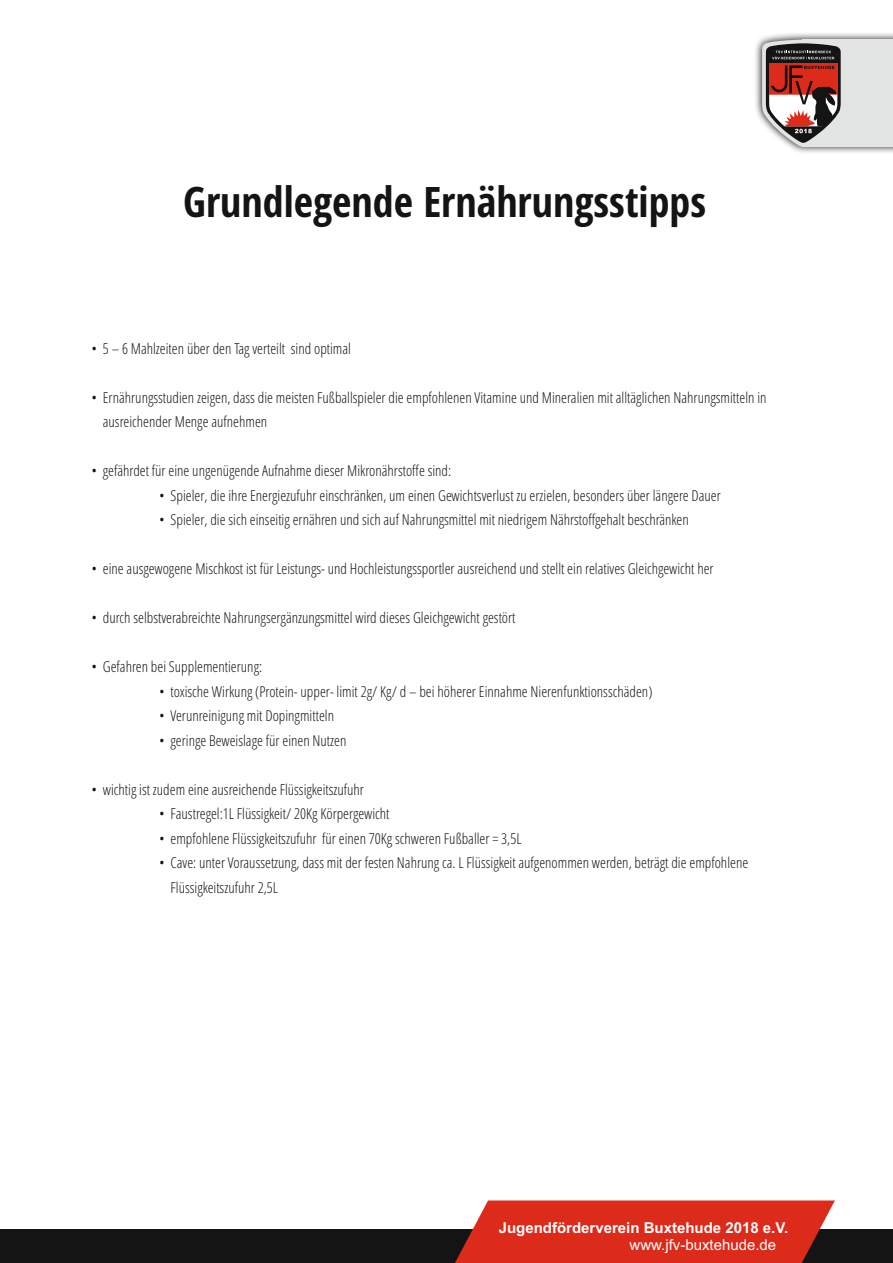
<style>
.page{position:relative;width:893px;height:1263px;background:#fff}
.page>*{position:absolute;margin:0;border:0;box-sizing:border-box;transform-origin:0 0}
.t1{font:700 42px "Open Sans Condensed";color:#131413}
.t2{font:300 15px/24.5px "Open Sans Condensed";color:#131413}
.t3{font:700 15px "Arial";color:#fff}
.t4{font:15px "Arial";color:#fff}
</style>
<div class="page">
<img style="left:755px;top:33px;width:138px;height:120px">
<div style="left:802px;top:40px;width:91px;height:107px;background:#e3e4e4"></div>
<svg style="left:762px;top:40px;width:79px;height:107px"></svg>
<div style="left:0;top:1229px;width:893px;height:34px;background:#131413"></div>
<svg style="left:455px;top:1200px;width:380px;height:63px;background:#d43325"></svg>
<h1 class="t1" style="left:183px;top:185px;width:524px">Grundlegende Ernährungsstipps</h1>
<p class="t2" style="left:92px;top:337px;width:261px">• 5 – 6 Mahlzeiten über den Tag verteilt sind optimal</p>
<p class="t2" style="left:103px;top:386px;width:665px;text-indent:-11px">• Ernährungsstudien zeigen, dass die meisten Fußballspieler die empfohlenen Vitamine und Mineralien mit alltäglichen Nahrungsmitteln in ausreichender Menge aufnehmen</p>
<p class="t2" style="left:92px;top:460px;width:361px">• gefährdet für eine ungenügende Aufnahme dieser Mikronährstoffe sind:</p>
<p class="t2" style="left:159px;top:484px;width:563px">• Spieler, die ihre Energiezufuhr einschränken, um einen Gewichtsverlust zu erzielen, besonders über längere Dauer</p>
<p class="t2" style="left:159px;top:509px;width:531px">• Spieler, die sich einseitig ernähren und sich auf Nahrungsmittel mit niedrigem Nährstoffgehalt beschränken</p>
<p class="t2" style="left:92px;top:558px;width:624px">• eine ausgewogene Mischkost ist für Leistungs- und Hochleistungssportler ausreichend und stellt ein relatives Gleichgewicht her</p>
<p class="t2" style="left:92px;top:607px;width:425px">• durch selbstverabreichte Nahrungsergänzungsmittel wird dieses Gleichgewicht gestört</p>
<p class="t2" style="left:92px;top:656px;width:172px">• Gefahren bei Supplementierung:</p>
<p class="t2" style="left:159px;top:681px;width:495px">• toxische Wirkung (Protein- upper- limit 2g/ Kg/ d – bei höherer Einnahme Nierenfunktionsschäden)</p>
<p class="t2" style="left:159px;top:705px;width:176px">• Verunreinigung mit Dopingmitteln</p>
<p class="t2" style="left:159px;top:730px;width:189px">• geringe Beweislage für einen Nutzen</p>
<p class="t2" style="left:92px;top:779px;width:274px">• wichtig ist zudem eine ausreichende Flüssigkeitszufuhr</p>
<p class="t2" style="left:159px;top:803px;width:232px">• Faustregel: 1L Flüssigkeit/ 20Kg Körpergewicht</p>
<p class="t2" style="left:159px;top:828px;width:364px">• empfohlene Flüssigkeitszufuhr für einen 70Kg schweren Fußballer = 3,5L</p>
<p class="t2" style="left:171px;top:852px;width:579px;text-indent:-11px">• Cave: unter Voraussetzung, dass mit der festen Nahrung ca. L Flüssigkeit aufgenommen werden, beträgt die empfohlene<br>Flüssigkeitszufuhr 2,5L</p>
<p class="t3" style="left:499px;top:1222px;width:291px">Jugendförderverein Buxtehude 2018 e.V.</p>
<p class="t4" style="left:629px;top:1239px;width:148px">www.jfv-buxtehude.de</p>
</div>
